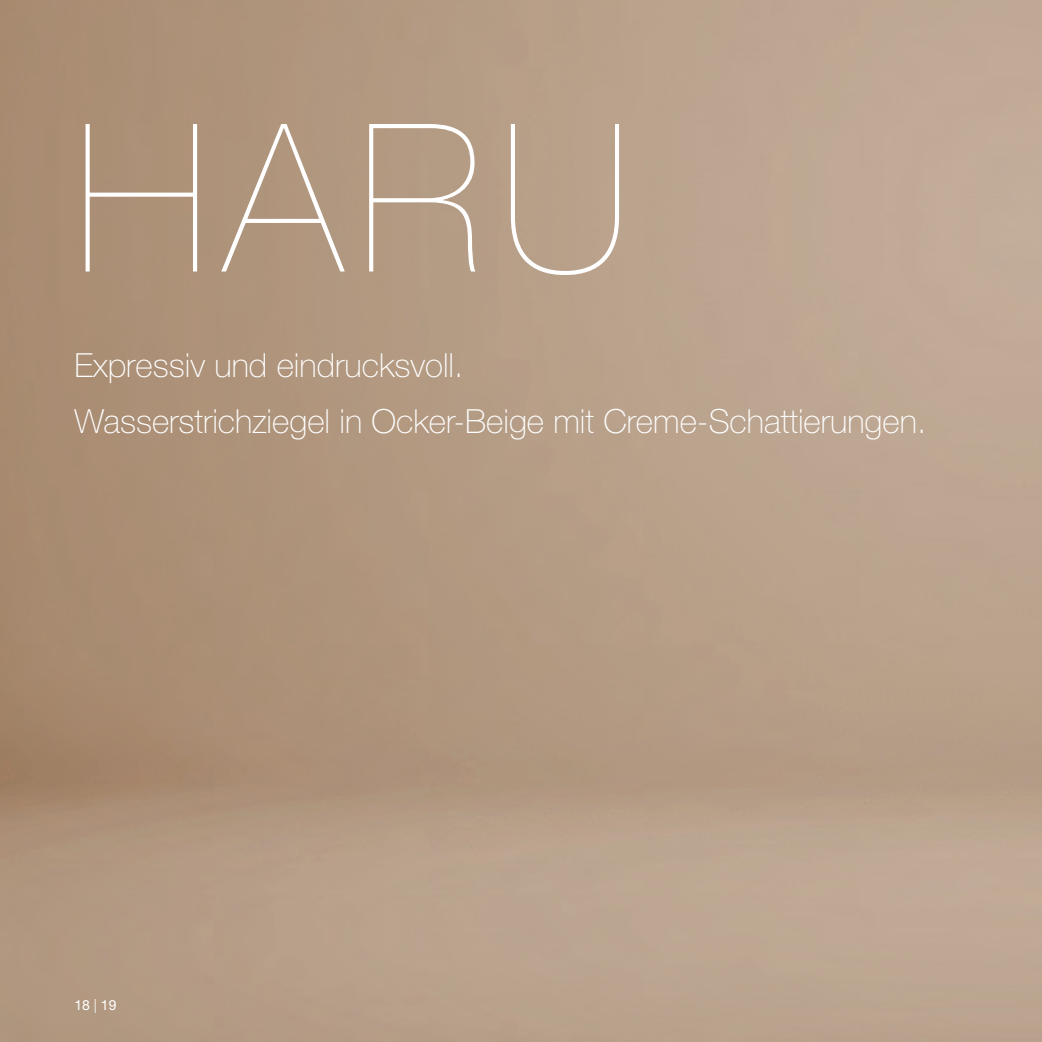
<style>
.page{position:relative;width:1042px;height:1042px;background:#fff}
.page>*{position:absolute;margin:0;border:0;box-sizing:border-box;transform-origin:0 0}
.t1{font:200 206.5px "Helvetica Neue LTW1 G";color:#fff}
.t2{font:100 33.25px/56px "Helvetica Neue LT Pro";color:#fff}
.t3{font:14px "Helvetica Neue LTW1 G";color:#fff}
.s1{font-weight:300}
</style>
<div class="page">
<img style="left:0;top:0;width:1042px;height:1042px">
<h1 class="t1" style="left:74px;top:78px;width:557px">HARU</h1>
<p class="t2" style="left:74px;top:337px;width:853px">Expressiv und eindrucksvoll.<br>Wasserstrichziegel in Ocker-Beige mit Creme-Schattierungen.</p>
<p class="t3" style="left:74px;top:996px;width:44px">18 <span class="s1">|</span> 19</p>
</div>
